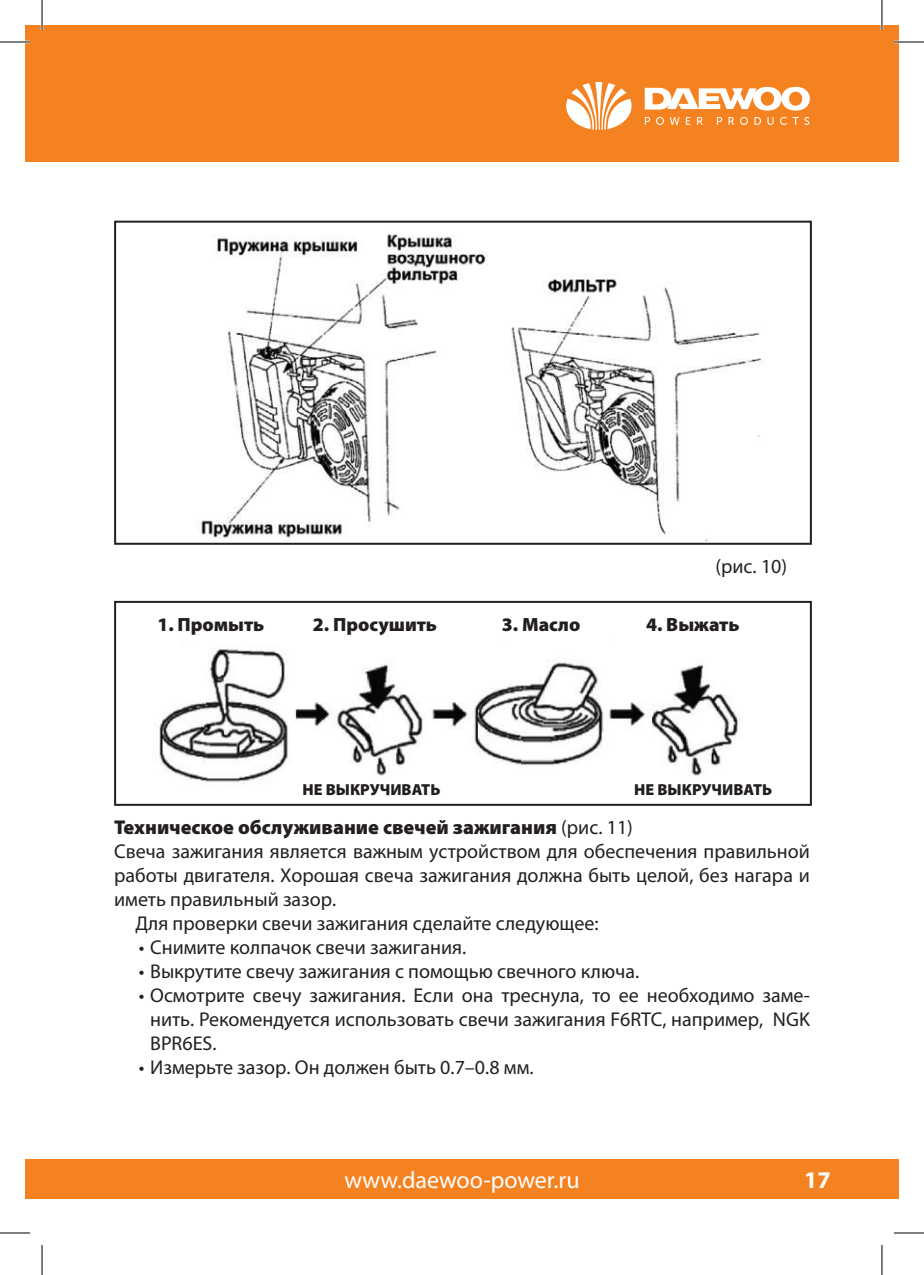
<style>
.page{position:relative;width:924px;height:1275px;background:#fff}
.page>*{position:absolute;margin:0;border:0;box-sizing:border-box;transform-origin:0 0}
.t1{font:24px "Myriad Pro";color:#fff}
.t2{font:700 24px "Myriad Pro";color:#fff}
.t3{font:20px/24px "Myriad Pro";color:#231f20;text-align:justify}
.t4{font:900 20px "Myriad Pro";color:#231f20}
.t5{font:900 19.2px "Myriad Pro";color:#231f20}
.t6{font:900 16px "Myriad Pro";color:#231f20}
.s1{font-weight:400}
</style>
<div class="page">
<div style="left:25px;top:25px;width:873px;height:136px;background:#f58220"></div>
<svg style="left:566px;top:82px;width:65px;height:48px"></svg>
<svg style="left:644px;top:87px;width:165px;height:24px"></svg>
<svg style="left:644px;top:117px;width:5px;height:8px"></svg>
<svg style="left:656px;top:117px;width:7px;height:8px"></svg>
<svg style="left:669px;top:117px;width:10px;height:8px"></svg>
<svg style="left:685px;top:117px;width:5px;height:8px"></svg>
<svg style="left:697px;top:117px;width:5px;height:8px"></svg>
<svg style="left:716px;top:117px;width:5px;height:8px"></svg>
<svg style="left:728px;top:117px;width:5px;height:8px"></svg>
<svg style="left:740px;top:117px;width:7px;height:8px"></svg>
<svg style="left:754px;top:117px;width:6px;height:8px"></svg>
<svg style="left:767px;top:117px;width:6px;height:8px"></svg>
<svg style="left:780px;top:117px;width:6px;height:8px"></svg>
<svg style="left:792px;top:117px;width:6px;height:8px"></svg>
<svg style="left:804px;top:117px;width:5px;height:8px"></svg>
<div style="left:25px;top:1159px;width:873px;height:40px;background:#f58220"></div>
<img style="left:196px;top:234px;width:567px;height:308px">
<div style="left:114px;top:221px;width:697px;height:324px;border:2px solid #231f20"></div>
<img style="left:159px;top:646px;width:581px;height:137px">
<div style="left:114px;top:601px;width:697px;height:205px;border:2px solid #231f20"></div>
<hr style="left:0;top:41px;width:30px;height:2px;background:#fff">
<hr style="left:893px;top:41px;width:30px;height:2px;background:#fff">
<hr style="left:41px;top:0;width:2px;height:30px;background:#fff">
<hr style="left:880px;top:0;width:2px;height:30px;background:#fff">
<hr style="left:0;top:42px;width:30px;height:1px;background:#000">
<hr style="left:893px;top:42px;width:30px;height:1px;background:#000">
<hr style="left:0;top:1232px;width:30px;height:1px;background:#000">
<hr style="left:893px;top:1232px;width:30px;height:1px;background:#000">
<hr style="left:42px;top:0;width:1px;height:30px;background:#000">
<hr style="left:42px;top:1245px;width:1px;height:30px;background:#000">
<hr style="left:881px;top:0;width:1px;height:30px;background:#000">
<hr style="left:881px;top:1245px;width:1px;height:30px;background:#000">
<p class="t3" style="left:715px;top:554px;width:73px">(рис. 10)</p>
<p class="t5" style="left:157px;top:612px;width:108px">1. Промыть</p>
<p class="t5" style="left:313px;top:612px;width:126px">2. Просушить</p>
<p class="t5" style="left:645px;top:612px;width:95px">4. Выжать</p>
<p class="t5" style="left:501px;top:612px;width:80px">3. Масло</p>
<p class="t6" style="left:302px;top:779px;width:139px">НЕ ВЫКРУЧИВАТЬ</p>
<p class="t6" style="left:634px;top:779px;width:139px">НЕ ВЫКРУЧИВАТЬ</p>
<p class="t4" style="left:114px;top:814px;width:520px">Техническое обслуживание свечей зажигания <span class="s1">(рис. 11)</span></p>
<p class="t3" style="left:114px;top:839px;width:697px">Свеча зажигания является важным устройством для обеспечения правильной</p>
<p class="t3" style="left:114px;top:863px;width:696px">работы двигателя. Хорошая свеча зажигания должна быть целой, без нагара и</p>
<p class="t3" style="left:114px;top:887px;width:224px">иметь правильный зазор.</p>
<p class="t3" style="left:135px;top:911px;width:464px">Для проверки свечи зажигания сделайте следующее:</p>
<p class="t3" style="left:139px;top:935px;width:329px">• Снимите колпачок свечи зажигания.</p>
<p class="t3" style="left:139px;top:959px;width:501px">• Выкрутите свечу зажигания с помощью свечного ключа.</p>
<p class="t3" style="left:150px;top:983px;width:661px;text-indent:-11px">• Осмотрите свечу зажигания. Если она треснула, то ее необходимо заме&shy;нить. Рекомендуется использовать свечи зажигания F6RTC, например, NGK BPR6ES.</p>
<p class="t3" style="left:139px;top:1055px;width:396px">• Измерьте зазор. Он должен быть 0.7–0.8 мм.</p>
<p class="t1" style="left:344px;top:1165px;width:236px">www.daewoo-power.ru</p>
<p class="t2" style="left:803px;top:1164px;width:28px">17</p>
</div>
